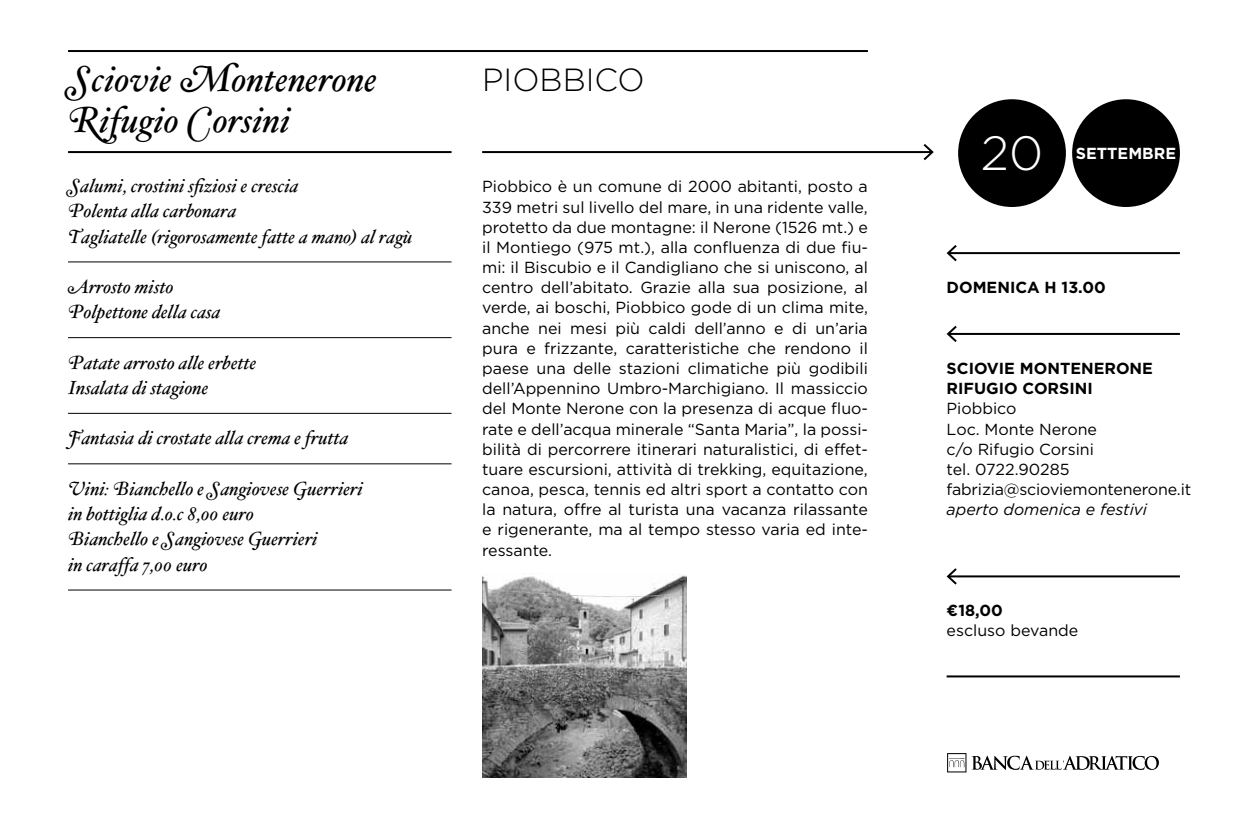
<style>
.page{position:relative;width:1248px;height:828px;background:#fff}
.page>*{position:absolute;margin:0;border:0;box-sizing:border-box;transform-origin:0 0}
.t1{font:300 48px "Gotham";color:#fff}
.t2{font:36px "Hoefler Text Regular Italic Swash";color:#000}
.t3{font:300 32px "Gotham";color:#000}
.t4{font:19px/25.2px "Hoefler Text Regular Italic Swash";color:#000}
.t5{font:16px/20.2px "Gotham";color:#000;text-align:justify}
.t6{font:700 16px/20.2px "Gotham";color:#000}
.t7{font:italic 16px "Gotham";color:#000}
.t8{font:700 16px "Gotham";color:#fff}
</style>
<div class="page">
<svg style="left:947px;top:753px;width:211px;height:19px"></svg>
<hr style="left:68px;top:261px;width:383px;height:1px;background:#000">
<hr style="left:68px;top:337px;width:383px;height:1px;background:#000">
<hr style="left:68px;top:413px;width:383px;height:1px;background:#000">
<hr style="left:68px;top:463px;width:383px;height:1px;background:#000">
<hr style="left:68px;top:589px;width:383px;height:1px;background:#000">
<hr style="left:482px;top:151px;width:450px;height:2px;background:#000">
<svg style="left:921px;top:144px;width:13px;height:17px"></svg>
<hr style="left:68px;top:151px;width:383px;height:2px;background:#000">
<hr style="left:948px;top:252px;width:231px;height:2px;background:#000">
<svg style="left:946px;top:245px;width:12px;height:17px"></svg>
<hr style="left:948px;top:575px;width:231px;height:2px;background:#000">
<svg style="left:946px;top:568px;width:12px;height:17px"></svg>
<hr style="left:948px;top:333px;width:231px;height:2px;background:#000">
<svg style="left:946px;top:325px;width:12px;height:17px"></svg>
<hr style="left:946px;top:675px;width:233px;height:2px;background:#000">
<hr style="left:68px;top:50px;width:799px;height:2px;background:#000">
<div style="left:1071px;top:99px;width:108px;height:108px;background:#000;border-radius:50%"></div>
<div style="left:958px;top:99px;width:107px;height:108px;background:#000;border-radius:50%"></div>
<img style="left:482px;top:575px;width:204px;height:202px">
<h2 class="t2" style="left:68px;top:58px;width:310px">Sciovie Montenerone</h2>
<h3 class="t3" style="left:482px;top:60px;width:164px">PIOBBICO</h3>
<h2 class="t2" style="left:68px;top:98px;width:224px">Rifugio Corsini</h2>
<p class="t4" style="left:68px;top:175px;width:346px">Salumi, crostini sfiziosi e crescia<br>Polenta alla carbonara<br>Tagliatelle (rigorosamente fatte a mano) al ragù</p>
<p class="t4" style="left:68px;top:276px;width:154px">Arrosto misto<br>Polpettone della casa</p>
<p class="t4" style="left:68px;top:352px;width:190px">Patate arrosto alle erbette<br>Insalata di stagione</p>
<p class="t4" style="left:68px;top:427px;width:282px">Fantasia di crostate alla crema e frutta</p>
<p class="t4" style="left:68px;top:478px;width:296px">Vini: Bianchello e Sangiovese Guerrieri in bottiglia d.o.c 8,00 euro<br>Bianchello e Sangiovese Guerrieri<br>in caraffa 7,00 euro</p>
<p class="t5" style="left:482px;top:176px;width:387px">Piobbico è un comune di 2000 abitanti, posto a 339 metri sul livello del mare, in una ridente valle, protetto da due montagne: il Nerone (1526 mt.) e il Montiego (975 mt.), alla confluenza di due fiu&shy;mi: il Biscubio e il Candigliano che si uniscono, al centro dell’abitato. Grazie alla sua posizione, al verde, ai boschi, Piobbico gode di un clima mite, anche nei mesi più caldi dell’anno e di un’aria pura e frizzante, caratteristiche che rendono il paese una delle stazioni climatiche più godibili dell’Appennino Umbro-Marchigiano. Il massiccio del Monte Nerone con la presenza di acque fluo&shy;rate e dell’acqua minerale “Santa Maria”, la possi&shy;bilità di percorrere itinerari naturalistici, di effet&shy;tuare escursioni, attività di trekking, equitazione, canoa, pesca, tennis ed altri sport a contatto con la natura, offre al turista una vacanza rilassante e rigenerante, ma al tempo stesso varia ed inte&shy;ressante.</p>
<h1 class="t1" style="left:980px;top:123px;width:64px">20</h1>
<p class="t8" style="left:1075px;top:143px;width:12px">SETTEMBRE</p>
<p class="t6" style="left:946px;top:277px;width:161px">DOMENICA H 13.00</p>
<p class="t6" style="left:946px;top:358px;width:208px">SCIOVIE MONTENERONE<br>RIFUGIO CORSINI</p>
<p class="t5" style="left:946px;top:398px;width:246px;text-align:left">Piobbico<br>Loc. Monte Nerone<br>c/o Rifugio Corsini<br>tel. 0722.90285 fabrizia@scioviemontenerone.it</p>
<p class="t7" style="left:946px;top:500px;width:202px">aperto domenica e festivi</p>
<p class="t6" style="left:946px;top:600px;width:58px">€18,00</p>
<p class="t5" style="left:946px;top:620px;width:133px">escluso bevande</p>
</div>
